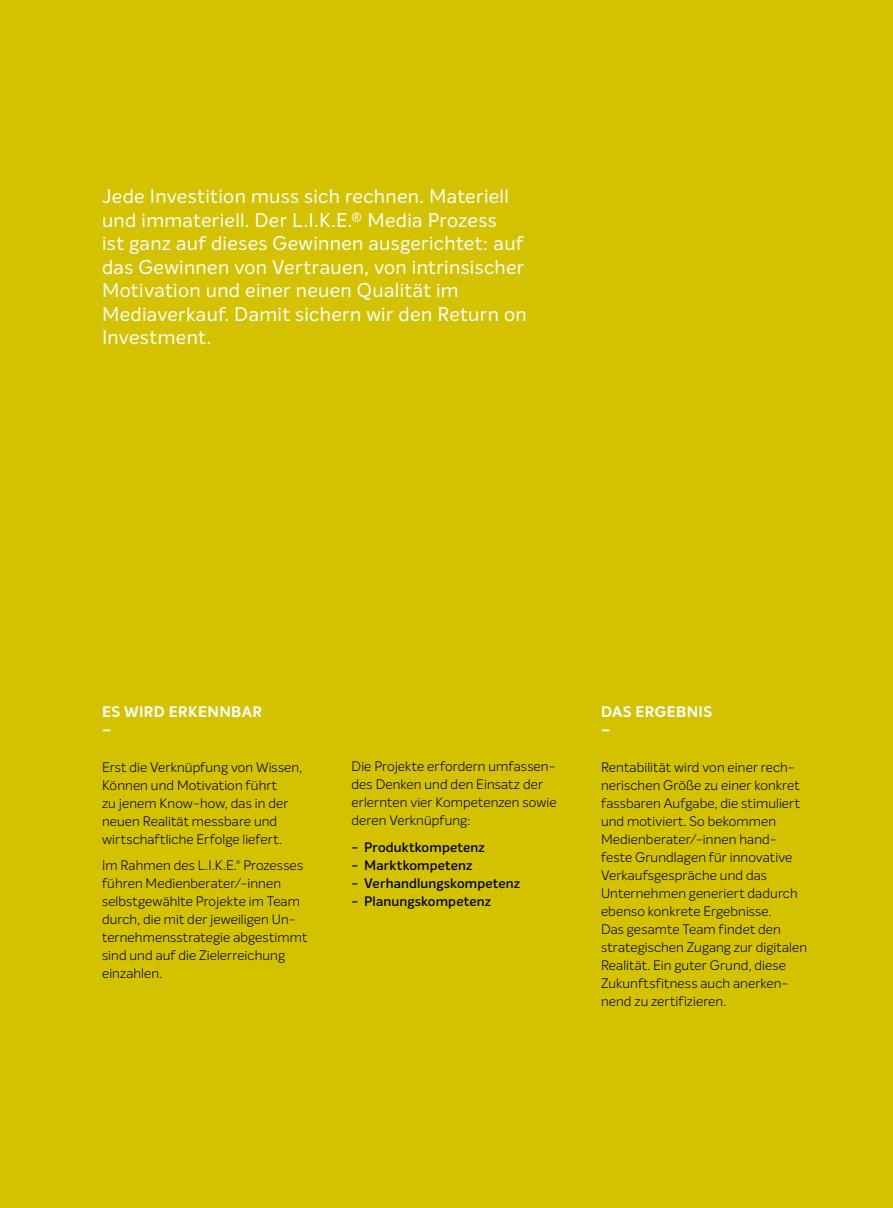
<style>
.page{position:relative;width:893px;height:1208px;background:#d4c200}
.page>*{position:absolute;margin:0;border:0;box-sizing:border-box;transform-origin:0 0}
.t1{font:19.5px/23.4px "Intelo Alt";letter-spacing:.015em;color:#fff}
.t2{font:700 15px/18px "Intelo Alt";letter-spacing:.025em;color:#fff}
.t3{font:300 13.5px/18px "Intelo Alt";letter-spacing:.01em;color:#000}
.t4{font:600 13.5px "Intelo Alt";letter-spacing:.01em;color:#000}
</style>
<div class="page">
<p class="t1" style="left:102px;top:185px;width:426px">Jede Investition muss sich rechnen. Materiell und immateriell. Der L.I.K.E.® Media Prozess<br>ist ganz auf dieses Gewinnen ausgerichtet: auf das Gewinnen von Vertrauen, von intrinsischer Motivation und einer neuen Qualität im Mediaverkauf. Damit sichern wir den Return on Investment.</p>
<p class="t2" style="left:102px;top:703px;width:161px">ES WIRD ERKENNBAR –</p>
<p class="t3" style="left:102px;top:757px;width:202px">Erst die Verknüpfung von Wissen,<br>Können und Motivation führt<br>zu jenem Know-how, das in der neuen Realität messbare und wirtschaftliche Erfolge liefert.</p>
<p class="t3" style="left:102px;top:856px;width:207px">Im Rahmen des L.I.K.E.<sup>®</sup> Prozesses führen Medienberater/-innen selbstgewählte Projekte im Team durch, die mit der jeweiligen Un&shy;ternehmensstrategie abgestimmt sind und auf die Zielerreichung einzahlen.</p>
<p class="t3" style="left:352px;top:757px;width:207px">Die Projekte erfordern umfassen&shy;des Denken und den Einsatz der erlernten vier Kompetenzen sowie deren Verknüpfung:</p>
<p class="t4" style="left:352px;top:838px;width:135px">- Produktkompetenz</p>
<p class="t4" style="left:352px;top:856px;width:122px">- Marktkompetenz</p>
<p class="t4" style="left:352px;top:874px;width:170px">- Verhandlungskompetenz</p>
<p class="t4" style="left:352px;top:892px;width:141px">- Planungskompetenz</p>
<p class="t2" style="left:601px;top:703px;width:113px">DAS ERGEBNIS –</p>
<p class="t3" style="left:601px;top:757px;width:208px">Rentabilität wird von einer rech&shy;nerischen Größe zu einer konkret fassbaren Aufgabe, die stimuliert und motiviert. So bekommen<br>Medienberater/-innen hand&shy;feste Grundlagen für innovative<br>Verkaufsgespräche und das<br>Unternehmen generiert dadurch ebenso konkrete Ergebnisse.<br>Das gesamte Team findet den strategischen Zugang zur digitalen<br>Realität. Ein guter Grund, diese<br>Zukunftsfitness auch anerken&shy;nend zu zertifizieren.</p>
</div>
